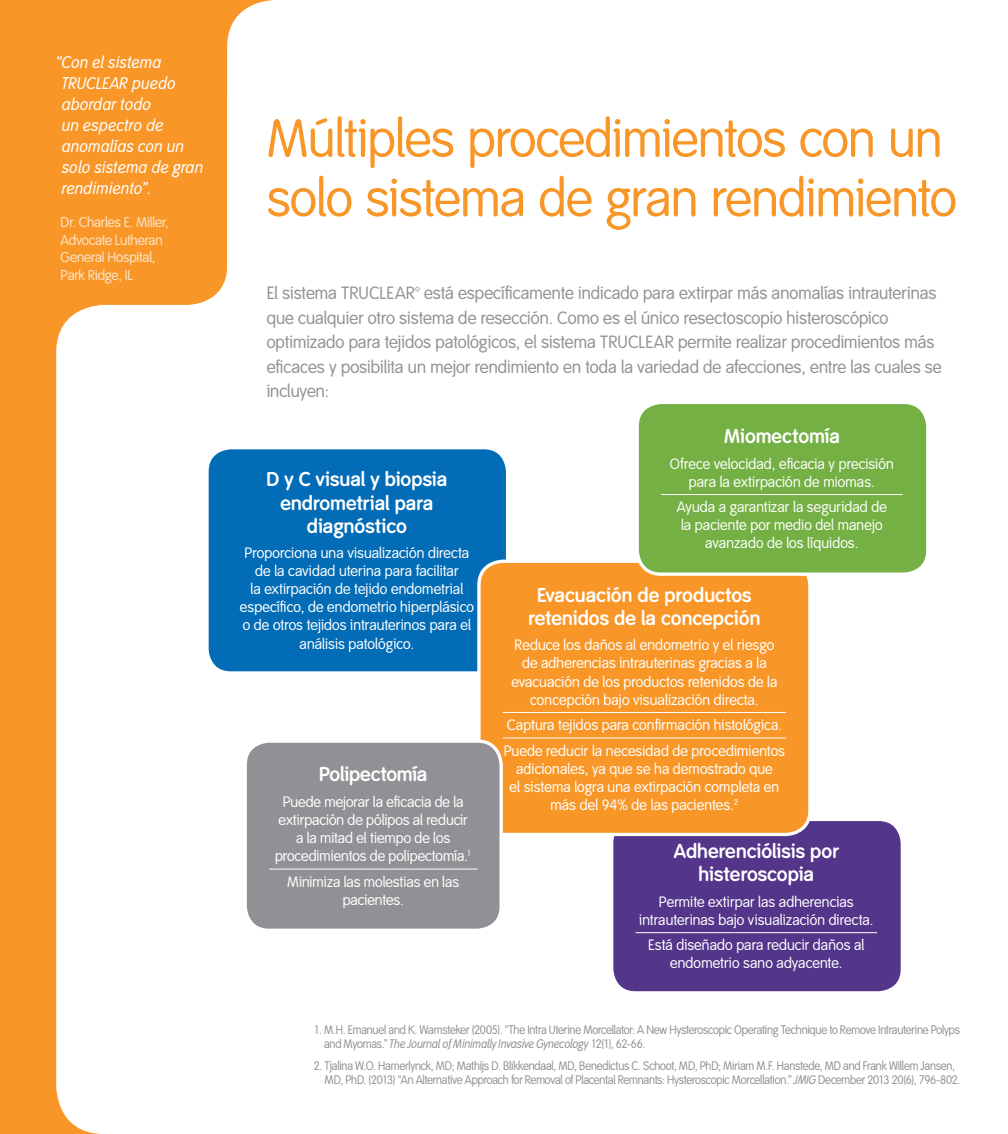
<style>
.page{position:relative;width:1008px;height:1134px;background:#fff}
.page>*{position:absolute;margin:0;border:0;box-sizing:border-box;transform-origin:0 0}
.t1{font:52.5px/59.5px "Smith&Nephew TF";letter-spacing:-.01em;color:#f89728}
.t2{font:700 19.78px/23.1px "Smith&Nephew TF";letter-spacing:.005em;color:#fff;text-align:center}
.t3{font:17.5px/24.5px "Smith&Nephew TF";color:#919195}
.t4{font:italic 16.62px/21px "Smith&Nephew TF";letter-spacing:.01em;color:#fff}
.t5{font:14.88px/18px "Smith&Nephew TF";letter-spacing:.005em;color:#fff;text-align:center}
.t6{font:14px/17.5px "Smith&Nephew TF";letter-spacing:-.01em;color:#fde5c9}
.t7{font:12.25px/14px "Smith&Nephew TF";letter-spacing:-.015em;color:#919195;scale:.94 1}
.s1{font-style:italic}
</style>
<div class="page">
<div style="left:0;top:0;width:98px;height:1134px;background:#f89728"></div>
<div style="left:56px;top:305px;width:117px;height:829px;background:#fff;border-radius:47px"></div>
<div style="left:98px;top:0;width:129px;height:305px;background:#f89728"></div>
<div style="left:173px;top:0;width:117px;height:96px;background:#f89728"></div>
<div style="left:227px;top:0;width:117px;height:358px;background:#fff;border-radius:47px"></div>
<div style="left:207px;top:448px;width:301px;height:225px;background:#036cb6;border-radius:24px"></div>
<div style="left:205px;top:446px;width:304px;height:229px;border:3px solid #fff;border-radius:24px"></div>
<div style="left:612px;top:819px;width:290px;height:174px;background:#53358a;border-radius:24px"></div>
<hr style="left:636px;top:932px;width:241px;height:1px;background:#fff">
<div style="left:610px;top:818px;width:294px;height:177px;border:3px solid #fff;border-radius:24px"></div>
<div style="left:479px;top:561px;width:331px;height:273px;background:#f89728;border-radius:24px"></div>
<hr style="left:503px;top:712px;width:283px;height:1px;background:#fff">
<hr style="left:503px;top:738px;width:283px;height:1px;background:#fff">
<div style="left:477px;top:560px;width:335px;height:276px;border:3px solid #fff;border-radius:24px"></div>
<div style="left:637px;top:402px;width:291px;height:172px;background:#74b043;border-radius:24px"></div>
<hr style="left:661px;top:494px;width:242px;height:1px;background:#fff">
<div style="left:636px;top:401px;width:293px;height:175px;border:3px solid #fff;border-radius:24px"></div>
<div style="left:245px;top:741px;width:256px;height:189px;background:#919195;border-radius:24px"></div>
<hr style="left:269px;top:869px;width:208px;height:1px;background:#fff">
<div style="left:244px;top:739px;width:259px;height:193px;border:3px solid #fff;border-radius:24px"></div>
<p class="t4" style="left:62px;top:52px;width:143px;text-indent:-6px">“Con el sistema<br>TRUCLEAR puedo abordar todo<br>un espectro de anomalías con un solo sistema de gran rendimiento”.</p>
<p class="t6" style="left:61px;top:214px;width:110px">Dr. Charles E. Miller,<br>Advocate Lutheran<br>General Hospital,<br>Park Ridge, IL</p>
<h1 class="t1" style="left:267px;top:110px;width:691px">Múltiples procedimientos con un solo sistema de gran rendimiento</h1>
<p class="t3" style="left:267px;top:281px;width:677px">El sistema TRUCLEAR™ está específicamente indicado para extirpar más anomalías intrauterinas que cualquier otro sistema de resección. Como es el único resectoscopio histeroscópico optimizado para tejidos patológicos, el sistema TRUCLEAR permite realizar procedimientos más eficaces y posibilita un mejor rendimiento en toda la variedad de afecciones, entre las cuales se incluyen:</p>
<h2 class="t2" style="left:267px;top:469px;width:182px">D y C visual y biopsia endrometrial para diagnóstico</h2>
<p class="t5" style="left:240px;top:544px;width:236px">Proporciona una visualización directa de la cavidad uterina para facilitar<br>la extirpación de tejido endometrial específico, de endometrio hiperplásico o de otros tejidos intrauterinos para el análisis patológico.</p>
<h2 class="t2" style="left:319px;top:764px;width:110px">Polipectomía</h2>
<p class="t5" style="left:275px;top:793px;width:198px">Puede mejorar la eficacia de la extirpación de pólipos al reducir a la mitad el tiempo de los procedimientos de polipectomía.<sup>1</sup></p>
<p class="t5" style="left:287px;top:873px;width:173px">Minimiza las molestias en las pacientes.</p>
<h2 class="t2" style="left:724px;top:425px;width:117px">Miomectomía</h2>
<p class="t5" style="left:670px;top:455px;width:225px">Ofrece velocidad, eficacia y precisión para la extirpación de miomas.</p>
<p class="t5" style="left:677px;top:499px;width:212px">Ayuda a garantizar la seguridad de la paciente por medio del manejo avanzado de los líquidos.</p>
<h2 class="t2" style="left:528px;top:584px;width:233px">Evacuación de productos retenidos de la concepción</h2>
<p class="t5" style="left:511px;top:637px;width:268px">Reduce los daños al endometrio y el riesgo de adherencias intrauterinas gracias a la evacuación de los productos retenidos de la concepción bajo visualización directa.</p>
<p class="t5" style="left:504px;top:713px;width:283px;line-height:25.6px;text-align:left">Captura tejidos para confirmación histológica.<br>Puede reducir la necesidad de procedimientos</p>
<p class="t5" style="left:510px;top:760px;width:271px">adicionales, ya que se ha demostrado que el sistema logra una extirpación completa en más del 94% de las pacientes.<sup>2</sup></p>
<h2 class="t2" style="left:674px;top:840px;width:167px">Adherenciólisis por histeroscopia</h2>
<p class="t5" style="left:639px;top:893px;width:236px">Permite extirpar las adherencias intrauterinas bajo visualización directa.</p>
<p class="t5" style="left:648px;top:937px;width:218px">Está diseñado para reducir daños al endometrio sano adyacente.</p>
<p class="t7" style="left:324px;top:1023px;width:678px;text-indent:-10px">1. M.H. Emanuel and K. Wamsteker (2005). “The Intra Uterine Morcellator: A New Hysteroscopic Operating Technique to Remove Intrauterine Polyps and Myomas.” <span class="s1">The Journal of Minimally Invasive Gynecology</span> 12(1), 62-66.</p>
<p class="t7" style="left:325px;top:1059px;width:678px;text-indent:-11px">2. Tjalina W.O. Hamerlynck, MD; Mathijs D. Blikkendaal, MD, Benedictus C. Schoot, MD, PhD; Miriam M.F. Hanstede, MD and Frank Willem Jansen,<br>MD, PhD. (2013) “An Alternative Approach for Removal of Placental Remnants: Hysteroscopic Morcellation.” <span class="s1">JMIG</span> December 2013 20(6), 796-802.</p>
</div>
